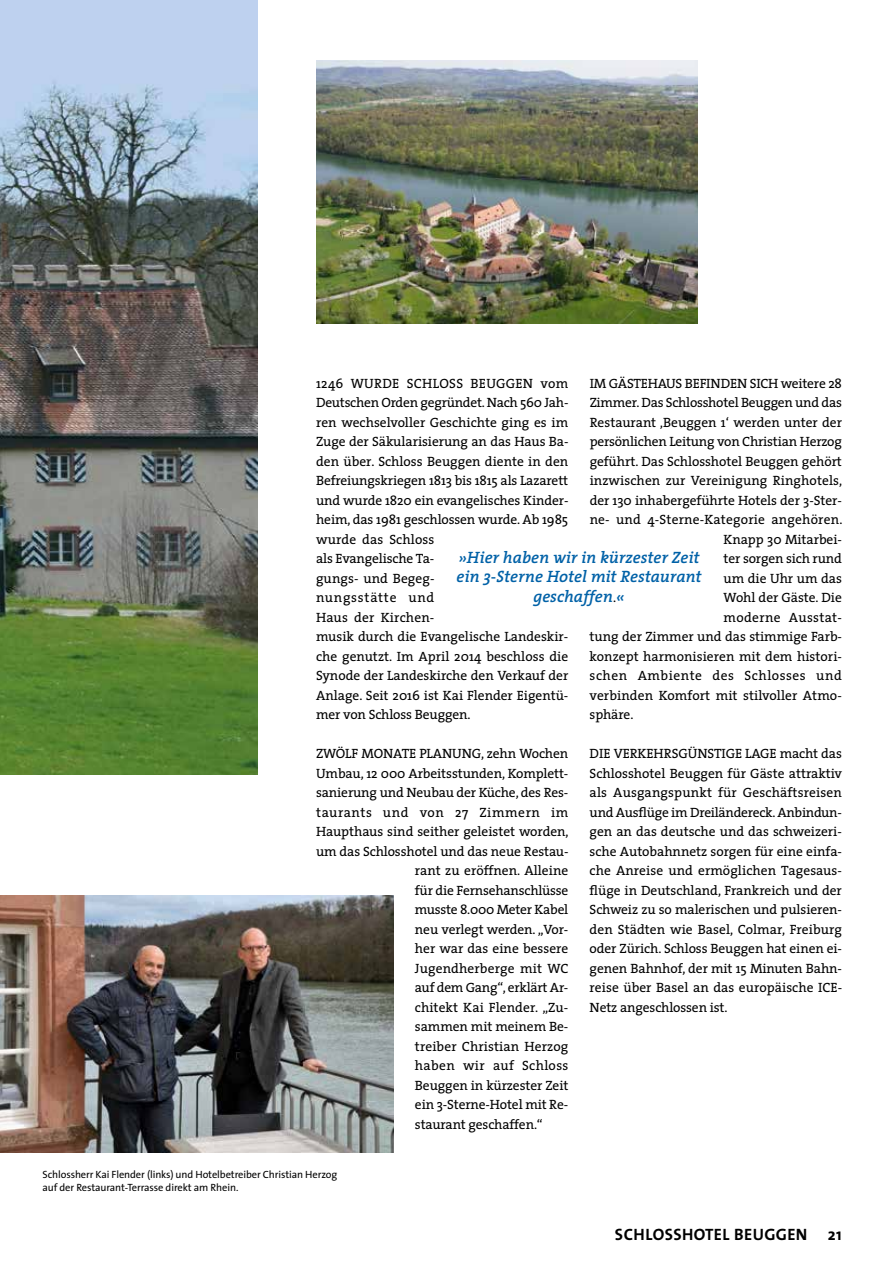
<style>
.page{position:relative;width:893px;height:1263px;background:#fff}
.page>*{position:absolute;margin:0;border:0;box-sizing:border-box;transform-origin:0 0}
.t1{font:italic 600 16.5px/19.5px "The Serif";color:#0061a7;text-align:center}
.t2{font:700 16.5px "The Sans";letter-spacing:.025em;color:#000}
.t3{font:13.5px/19.5px "The Serif";letter-spacing:-.005em;color:#000}
.t4{font:13.5px "The Serif";letter-spacing:.04em;color:#000}
.t5{font:13.5px "The Serif";letter-spacing:.015em;color:#000}
.t6{font:13.5px "The Serif";letter-spacing:.025em;color:#000}
.t7{font:10.5px/13.5px "The Sans";letter-spacing:-.01em;color:#000}
.s1{font-weight:400;font-style:normal;font-size:13.5px;color:#000}
</style>
<div class="page">
<img style="left:0;top:0;width:257px;height:774px">
<img style="left:316px;top:61px;width:382px;height:263px">
<img style="left:0;top:895px;width:394px;height:257px">
<p class="t3" style="left:590px;top:373px;width:254px">IM GÄSTEHAUS BEFINDEN SICH weitere 28</p>
<p class="t3" style="left:590px;top:392px;width:254px">Zimmer. Das Schlosshotel Beuggen und das</p>
<p class="t3" style="left:590px;top:412px;width:254px">Restaurant ‚Beuggen 1‘ werden unter der</p>
<p class="t3" style="left:590px;top:431px;width:254px">persönlichen Leitung von Christian Herzog</p>
<p class="t3" style="left:590px;top:451px;width:254px">geführt. Das Schlosshotel Beuggen gehört</p>
<p class="t3" style="left:590px;top:470px;width:254px">inzwischen zur Vereinigung Ringhotels,</p>
<p class="t3" style="left:590px;top:490px;width:254px">der 130 inhabergeführte Hotels der 3-Ster-</p>
<p class="t5" style="left:590px;top:508px;width:254px">ne- und 4-Sterne-Kategorie angehören.</p>
<p class="t3" style="left:724px;top:529px;width:120px">Knapp 30 Mitarbei-</p>
<p class="t3" style="left:724px;top:548px;width:120px">ter sorgen sich rund</p>
<p class="t3" style="left:724px;top:568px;width:120px">um die Uhr um das</p>
<p class="t3" style="left:724px;top:587px;width:120px">Wohl der Gäste. Die</p>
<p class="t6" style="left:724px;top:606px;width:120px">moderne Ausstat-</p>
<p class="t3" style="left:590px;top:626px;width:254px">tung der Zimmer und das stimmige Farb-</p>
<p class="t3" style="left:590px;top:646px;width:254px">konzept harmonisieren mit dem histori-</p>
<p class="t4" style="left:590px;top:664px;width:254px">schen Ambiente des Schlosses und</p>
<p class="t3" style="left:590px;top:685px;width:254px">verbinden Komfort mit stilvoller Atmo-</p>
<p class="t3" style="left:590px;top:704px;width:45px">sphäre.</p>
<p class="t3" style="left:590px;top:743px;width:254px;text-align:justify">DIE VERKEHRSGÜNSTIGE LAGE macht das Schlosshotel Beuggen für Gäste attraktiv als Ausgangspunkt für Geschäftsreisen und Ausflüge im Dreiländereck. Anbindun&shy;gen an das deutsche und das schweizeri&shy;sche Autobahnnetz sorgen für eine einfa&shy;che Anreise und ermöglichen Tagesaus&shy;flüge in Deutschland, Frankreich und der Schweiz zu so malerischen und pulsieren&shy;den Städten wie Basel, Colmar, Freiburg oder Zürich. Schloss Beuggen hat einen ei&shy;genen Bahnhof, der mit 15 Minuten Bahn&shy;reise über Basel an das europäische ICE-Netz angeschlossen ist.</p>
<p class="t3" style="left:316px;top:373px;width:254px">1246 WURDE SCHLOSS BEUGGEN vom Deutschen Orden gegründet. Nach 560 Jah&shy;ren wechselvoller Geschichte ging es im Zuge der Säkularisierung an das Haus Ba&shy;den über. Schloss Beuggen diente in den Befreiungskriegen 1813 bis 1815 als Lazarett und wurde 1820 ein evangelisches Kinder&shy;heim, das 1981 geschlossen wurde. Ab 1985 wurde das Schloss<br>als Evangelische Ta-<br>gungs- und Begeg-<br>nungsstätte und<br>Haus der Kirchen-<br>musik durch die Evangelische Landeskir&shy;che genutzt. Im April 2014 beschloss die Synode der Landeskirche den Verkauf der Anlage. Seit 2016 ist Kai Flender Eigentü&shy;mer von Schloss Beuggen.</p>
<p class="t3" style="left:316px;top:744px;width:254px">ZWÖLF MONATE PLANUNG, zehn Wochen</p>
<p class="t3" style="left:316px;top:763px;width:254px">Umbau, 12 000 Arbeitsstunden, Komplett-</p>
<p class="t3" style="left:316px;top:783px;width:254px">sanierung und Neubau der Küche, des Res-</p>
<p class="t4" style="left:316px;top:801px;width:254px">taurants und von 27 Zimmern im</p>
<p class="t3" style="left:316px;top:822px;width:254px">Haupthaus sind seither geleistet worden,</p>
<p class="t3" style="left:316px;top:841px;width:254px">um das Schlosshotel und das neue Restau-</p>
<p class="t3" style="left:415px;top:860px;width:155px">rant zu eröffnen. Alleine</p>
<p class="t3" style="left:415px;top:880px;width:155px">für die Fernsehanschlüsse</p>
<p class="t3" style="left:415px;top:899px;width:155px">musste 8.000 Meter Kabel</p>
<p class="t3" style="left:415px;top:919px;width:155px">neu verlegt werden. „Vor-</p>
<p class="t3" style="left:415px;top:938px;width:155px">her war das eine bessere</p>
<p class="t3" style="left:415px;top:958px;width:155px">Jugendherberge mit WC</p>
<p class="t3" style="left:415px;top:977px;width:155px">auf dem Gang“, erklärt Ar-</p>
<p class="t3" style="left:415px;top:997px;width:155px">chitekt Kai Flender. „Zu-</p>
<p class="t3" style="left:415px;top:1016px;width:155px">sammen mit meinem Be-</p>
<p class="t3" style="left:415px;top:1036px;width:155px">treiber Christian Herzog</p>
<p class="t6" style="left:415px;top:1054px;width:155px">haben wir auf Schloss</p>
<p class="t3" style="left:415px;top:1075px;width:155px">Beuggen in kürzester Zeit</p>
<p class="t3" style="left:415px;top:1094px;width:155px">ein 3-Sterne-Hotel mit Re-</p>
<p class="t3" style="left:415px;top:1114px;width:129px">staurant geschaffen.“</p>
<p class="t1" style="left:456px;top:547px;width:246px">»Hier haben wir in kürzester Zeit ein 3-Sterne Hotel mit Restaurant geschaffen<span class="s1">.</span>«</p>
<p class="t7" style="left:43px;top:1167px;width:296px">Schlossherr Kai Flender (links) und Hotelbetreiber Christian Herzog auf der Restaurant-Terrasse direkt am Rhein.</p>
<p class="t2" style="left:615px;top:1221px;width:228px">SCHLOSSHOTEL BEUGGEN 21</p>
</div>
